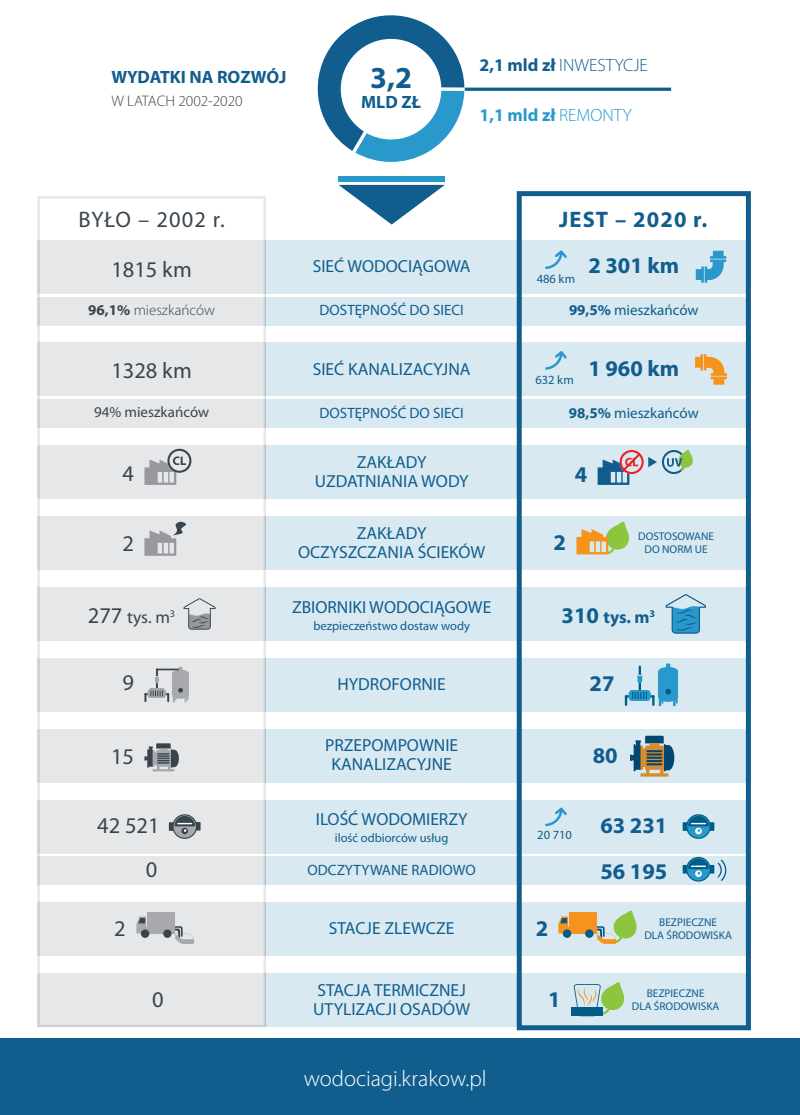
<style>
.page{position:relative;width:800px;height:1115px;background:#fff}
.page>*{position:absolute;margin:0;border:0;box-sizing:border-box;transform-origin:0 0}
.t1{font:700 30.62px "Myriad Pro";color:#115e8e}
.t2{font:700 22.5px "Myriad Pro";color:#115e8e}
.t3{font:22.5px "Myriad Pro";color:#38454d}
.t4{font:300 22.5px "Myriad Pro";color:#fff}
.t5{font:22.5px "Myriad Pro";letter-spacing:.045em;color:#38454d}
.t6{font:700 22.5px "Myriad Pro";letter-spacing:.05em;color:#115e8e}
.t7{font:700 17.88px "Myriad Pro";color:#115e8e}
.t8{font:300 17.88px "Myriad Pro";color:#115e8e}
.t9{font:700 17.88px "Myriad Pro";color:#2899ca}
.t10{font:17.5px/18.8px "Myriad Pro";color:#115e8e;text-align:center}
.t11{font:17.5px "Myriad Pro";color:#38454d}
.t12{font:700 17.5px "Myriad Pro";color:#115e8e}
.t13{font:300 15.25px "Myriad Pro";color:#38454d}
.t14{font:15px "Myriad Pro";color:#115e8e}
.t15{font:300 15px "Myriad Pro";color:#38454d}
.t16{font:15px "Myriad Pro";color:#38454d}
.t17{font:12.5px "Myriad Pro";color:#115e8e}
.t18{font:11.25px/13.5px "Myriad Pro";color:#115e8e;text-align:center}
.s1{font-weight:700}
.s2{font-weight:300}
.s3{font-size:22.5px}
</style>
<div class="page">
<svg style="left:317px;top:15px;width:147px;height:147px"></svg>
<hr style="left:465px;top:88px;width:206px;height:3px;background:#115e8e">
<div style="left:341px;top:39px;width:100px;height:100px;background:#fff;border-radius:50%"></div>
<div style="left:266px;top:857px;width:480px;height:28px;background:#d8e9f1"></div>
<div style="left:266px;top:974px;width:480px;height:53px;background:#d8e9f1"></div>
<div style="left:266px;top:903px;width:480px;height:53px;background:#d8e9f1"></div>
<div style="left:266px;top:800px;width:480px;height:53px;background:#d8e9f1"></div>
<div style="left:266px;top:729px;width:480px;height:53px;background:#d8e9f1"></div>
<div style="left:266px;top:658px;width:480px;height:53px;background:#d8e9f1"></div>
<div style="left:266px;top:587px;width:480px;height:54px;background:#d8e9f1"></div>
<div style="left:266px;top:446px;width:480px;height:53px;background:#d8e9f1"></div>
<div style="left:266px;top:240px;width:480px;height:53px;background:#d8e9f1"></div>
<div style="left:266px;top:297px;width:480px;height:28px;background:#d8e9f1"></div>
<div style="left:266px;top:343px;width:480px;height:53px;background:#d8e9f1"></div>
<div style="left:266px;top:517px;width:480px;height:53px;background:#d8e9f1"></div>
<div style="left:266px;top:400px;width:480px;height:28px;background:#d8e9f1"></div>
<svg style="left:37px;top:196px;width:229px;height:831px;fill:#e6e7e9"></svg>
<svg style="left:183px;top:598px;width:33px;height:32px"></svg>
<div style="left:37px;top:800px;width:229px;height:53px;background:#e6e7e9"></div>
<div style="left:196px;top:822px;width:5px;height:9px;background:#38454d"></div>
<div style="left:169px;top:822px;width:5px;height:9px;background:#38454d"></div>
<svg style="left:172px;top:814px;width:25px;height:25px"></svg>
<svg style="left:174px;top:815px;width:22px;height:23px"></svg>
<div style="left:181px;top:828px;width:7px;height:6px;background:#38454d;border-radius:50%"></div>
<svg style="left:172px;top:816px;width:26px;height:16px"></svg>
<div style="left:37px;top:903px;width:229px;height:53px;background:#e6e7e9"></div>
<svg style="left:517px;top:191px;width:234px;height:839px"></svg>
<svg style="left:592px;top:910px;width:46px;height:34px"></svg>
<div style="left:569px;top:912px;width:28px;height:21px;background:#f7931d"></div>
<div style="left:585px;top:929px;width:9px;height:9px;background:#015c87;border-radius:50%"></div>
<svg style="left:558px;top:916px;width:10px;height:17px"></svg>
<div style="left:564px;top:927px;width:11px;height:6px;background:#f7931d"></div>
<div style="left:563px;top:929px;width:8px;height:9px;background:#015c87;border-radius:50%"></div>
<svg style="left:172px;top:926px;width:22px;height:18px"></svg>
<div style="left:147px;top:912px;width:28px;height:21px;background:#a8a9ad"></div>
<div style="left:163px;top:929px;width:9px;height:9px;background:#38454d;border-radius:50%"></div>
<svg style="left:136px;top:916px;width:10px;height:17px"></svg>
<div style="left:142px;top:927px;width:11px;height:6px;background:#a8a9ad"></div>
<div style="left:141px;top:929px;width:8px;height:9px;background:#38454d;border-radius:50%"></div>
<svg style="left:574px;top:982px;width:51px;height:34px"></svg>
<div style="left:571px;top:1007px;width:32px;height:9px;background:#015c87"></div>
<div style="left:172px;top:673px;width:17px;height:21px;background:#a8a9ad"></div>
<svg style="left:144px;top:667px;width:44px;height:35px"></svg>
<hr style="left:639px;top:666px;width:2px;height:30px;background:#015c87">
<div style="left:658px;top:671px;width:20px;height:26px;background:#2899ca"></div>
<div style="left:658px;top:667px;width:20px;height:9px;background:#2899ca;border-radius:50%"></div>
<svg style="left:666px;top:663px;width:4px;height:4px"></svg>
<svg style="left:625px;top:689px;width:53px;height:17px"></svg>
<svg style="left:638px;top:674px;width:4px;height:9px"></svg>
<svg style="left:144px;top:743px;width:35px;height:28px"></svg>
<svg style="left:545px;top:250px;width:22px;height:19px"></svg>
<svg style="left:545px;top:351px;width:22px;height:19px"></svg>
<svg style="left:545px;top:808px;width:22px;height:18px"></svg>
<svg style="left:339px;top:185px;width:106px;height:40px"></svg>
<div style="left:339px;top:177px;width:106px;height:5px;background:#2899ca"></div>
<div style="left:0;top:1039px;width:800px;height:76px;background:#115e8e"></div>
<svg style="left:630px;top:736px;width:44px;height:41px"></svg>
<p class="t7" style="left:111px;top:65px;width:177px">WYDATKI NA ROZWÓJ</p>
<p class="t13" style="left:111px;top:91px;width:133px">W LATACH 2002-2020</p>
<h1 class="t1" style="left:370px;top:57px;width:43px">3,2</h1>
<p class="t7" style="left:361px;top:90px;width:61px">MLD ZŁ</p>
<p class="t8" style="left:479px;top:54px;width:170px"><span class="s1">2,1 mld zł</span> INWESTYCJE</p>
<p class="t9" style="left:479px;top:103px;width:154px">1,1 mld zł <span class="s2">REMONTY</span></p>
<p class="t5" style="left:78px;top:205px;width:148px">BYŁO – 2002 r.</p>
<p class="t6" style="left:559px;top:205px;width:150px">JEST – 2020 r.</p>
<p class="t10" style="left:313px;top:256px;width:159px">SIEĆ WODOCIĄGOWA</p>
<p class="t14" style="left:320px;top:301px;width:146px">DOSTĘPNOŚĆ DO SIECI</p>
<p class="t3" style="left:111px;top:256px;width:82px">1815 km</p>
<p class="t2" style="left:588px;top:251px;width:92px">2 301 km</p>
<p class="t15" style="left:88px;top:301px;width:128px"><span class="s1">96,1%</span> mieszkańców</p>
<p class="t17" style="left:537px;top:272px;width:40px">486 km</p>
<p class="t14" style="left:569px;top:301px;width:131px"><span class="s1">99,5%</span> mieszkańców</p>
<p class="t3" style="left:111px;top:357px;width:82px">1328 km</p>
<p class="t10" style="left:313px;top:359px;width:159px">SIEĆ KANALIZACYJNA</p>
<p class="t17" style="left:535px;top:372px;width:40px">632 km</p>
<p class="t2" style="left:588px;top:354px;width:92px">1 960 km</p>
<p class="t16" style="left:94px;top:403px;width:117px">94% mieszkańców</p>
<p class="t14" style="left:320px;top:404px;width:146px">DOSTĘPNOŚĆ DO SIECI</p>
<p class="t14" style="left:569px;top:403px;width:131px"><span class="s1">98,5%</span> mieszkańców</p>
<p class="t3" style="left:123px;top:460px;width:13px">4</p>
<p class="t10" style="left:315px;top:452px;width:155px">ZAKŁADY<br>UZDATNIANIA WODY</p>
<p class="t2" style="left:575px;top:459px;width:14px">4</p>
<p class="t3" style="left:123px;top:530px;width:13px">2</p>
<p class="t10" style="left:298px;top:523px;width:189px">ZAKŁADY<br>OCZYSZCZANIA ŚCIEKÓW</p>
<p class="t2" style="left:554px;top:527px;width:14px">2</p>
<p class="t18" style="left:638px;top:529px;width:77px">DOSTOSOWANE<br>DO NORM UE</p>
<p class="t10" style="left:292px;top:598px;width:201px">ZBIORNIKI WODOCIĄGOWE</p>
<p class="t11" style="left:88px;top:606px;width:89px"><span class="s3">277</span> tys. m<sup>3</sup></p>
<p class="t12" style="left:562px;top:606px;width:95px"><span class="s3">310</span> tys. m<sup>3</sup></p>
<p class="t17" style="left:313px;top:618px;width:158px">bezpieczeństwo dostaw wody</p>
<p class="t3" style="left:123px;top:669px;width:13px">9</p>
<p class="t10" style="left:338px;top:674px;width:110px">HYDROFORNIE</p>
<p class="t3" style="left:111px;top:742px;width:25px">15</p>
<p class="t10" style="left:325px;top:736px;width:134px">PRZEPOMPOWNIE<br>KANALIZACYJNE</p>
<p class="t2" style="left:590px;top:669px;width:26px">27</p>
<p class="t2" style="left:593px;top:741px;width:26px">80</p>
<p class="t10" style="left:316px;top:810px;width:153px">ILOŚĆ WODOMIERZY</p>
<p class="t3" style="left:97px;top:812px;width:64px">42 521</p>
<p class="t2" style="left:600px;top:811px;width:68px">63 231</p>
<p class="t17" style="left:537px;top:827px;width:36px">20 710</p>
<p class="t17" style="left:335px;top:830px;width:115px">ilość odbiorców usług</p>
<p class="t3" style="left:146px;top:856px;width:13px">0</p>
<p class="t14" style="left:308px;top:861px;width:170px">ODCZYTYWANE RADIOWO</p>
<p class="t2" style="left:600px;top:856px;width:68px">56 195</p>
<p class="t18" style="left:659px;top:915px;width:59px">BEZPIECZNE</p>
<p class="t3" style="left:114px;top:914px;width:13px">2</p>
<p class="t2" style="left:536px;top:914px;width:14px">2</p>
<p class="t18" style="left:644px;top:929px;width:89px">DLA ŚRODOWISKA</p>
<p class="t10" style="left:329px;top:919px;width:127px">STACJE ZLEWCZE</p>
<p class="t3" style="left:152px;top:985px;width:13px">0</p>
<p class="t10" style="left:313px;top:980px;width:158px;text-align:left">STACJA TERMICZNEJ<br>UTYLIZACJI OSADÓW</p>
<p class="t4" style="left:304px;top:1065px;width:184px">wodociagi.krakow.pl</p>
<p class="t18" style="left:647px;top:986px;width:59px">BEZPIECZNE</p>
<p class="t2" style="left:548px;top:985px;width:14px">1</p>
<p class="t18" style="left:632px;top:1000px;width:89px">DLA ŚRODOWISKA</p>
</div>
